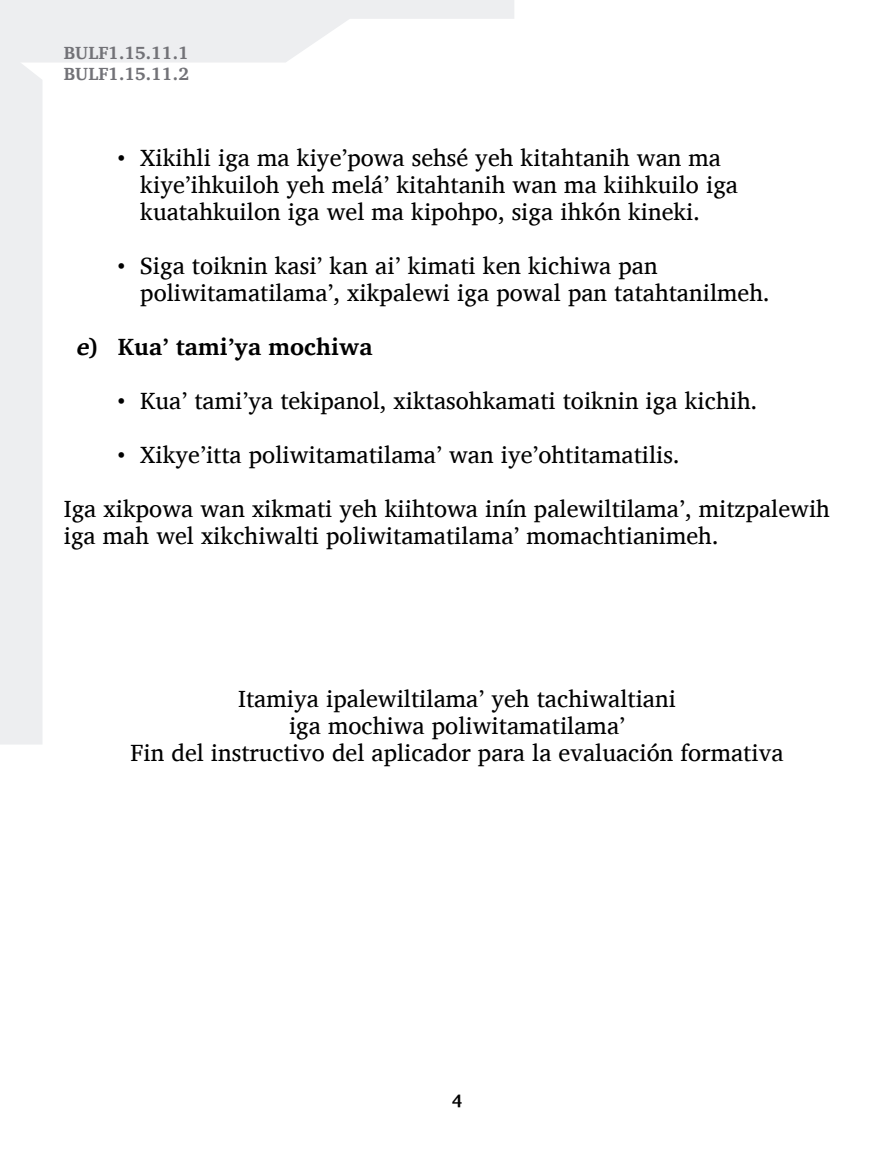
<style>
.page{position:relative;width:893px;height:1149px;background:#fff}
.page>*{position:absolute;margin:0;border:0;box-sizing:border-box;transform-origin:0 0}
.t1{font:24px/27px "Charis SIL";color:#000}
.t2{font:700 24px "Charis SIL";color:#000}
.t3{font:700 18px/21px "Charis SIL";color:#727277}
.t4{font:700 18px "Charis SIL";color:#000}
.s1{font-style:italic}
</style>
<div class="page">
<svg style="left:0;top:0;width:514px;height:744px"></svg>
<p class="t3" style="left:64px;top:42px;width:127px">BULF1.15.11.1<br>BULF1.15.11.2</p>
<p class="t1" style="left:140px;top:144px;width:599px;text-indent:-22px">• Xikihli iga ma kiye’powa sehsé yeh kitahtanih wan ma kiye’ihkuiloh yeh melá’ kitahtanih wan ma kiihkuilo iga kuatahkuilon iga wel ma kipohpo, siga ihkón kineki.</p>
<p class="t1" style="left:140px;top:252px;width:631px;text-indent:-22px">• Siga toiknin kasi’ kan ai’ kimati ken kichiwa pan poliwitamatilama’, xikpalewi iga powal pan tatahtanilmeh.</p>
<p class="t2" style="left:76px;top:333px;width:299px"><span class="s1">e</span>) Kua’ tami’ya mochiwa</p>
<p class="t1" style="left:118px;top:387px;width:641px">• Kua’ tami’ya tekipanol, xiktasohkamati toiknin iga kichih.</p>
<p class="t1" style="left:118px;top:441px;width:564px">• Xikye’itta poliwitamatilama’ wan iye’ohtitamatilis.</p>
<p class="t1" style="left:64px;top:495px;width:768px">Iga xikpowa wan xikmati yeh kiihtowa inín palewiltilama’, mitzpalewih iga mah wel xikchiwalti poliwitamatilama’ momachtianimeh.</p>
<p class="t1" style="left:131px;top:684px;width:654px;text-align:center">Itamiya ipalewiltilama’ yeh tachiwaltiani<br>iga mochiwa poliwitamatilama’<br>Fin del instructivo del aplicador para la evaluación formativa</p>
<p class="t4" style="left:452px;top:1089px;width:12px">4</p>
</div>
